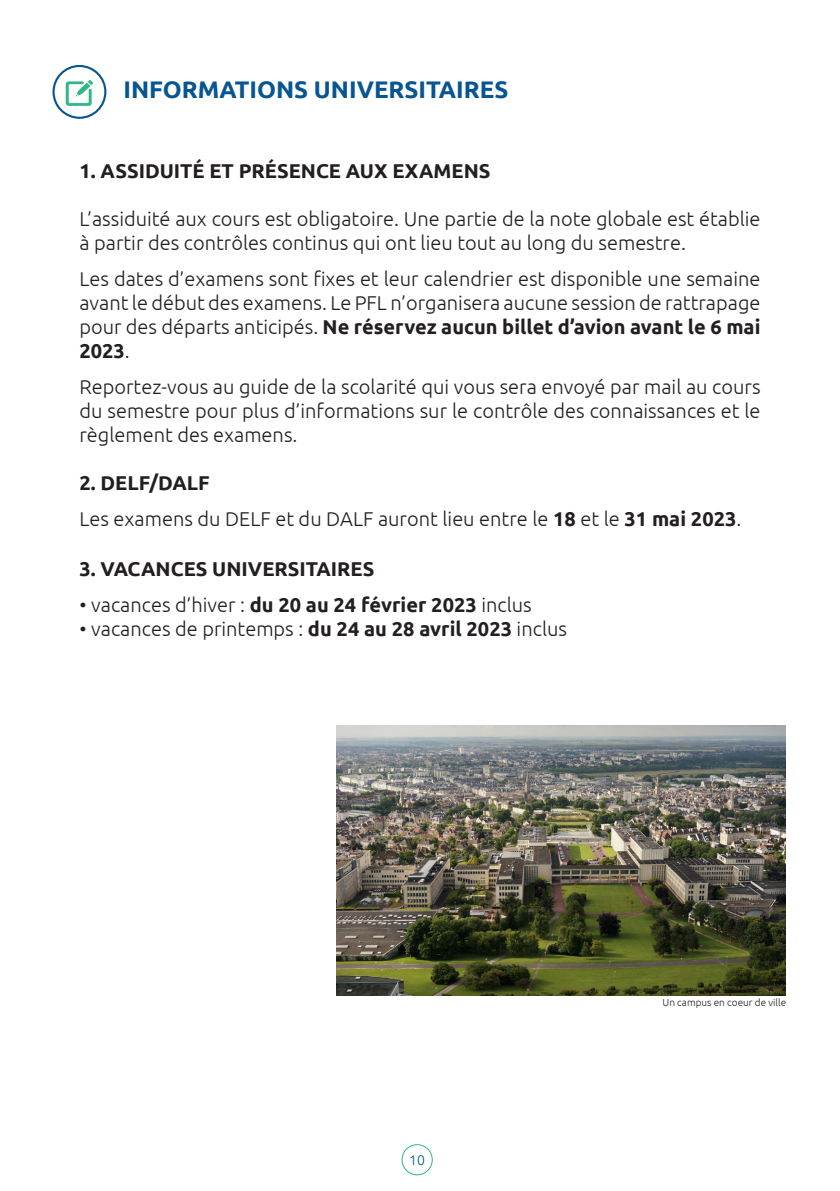
<style>
.page{position:relative;width:840px;height:1191px;background:#fff}
.page>*{position:absolute;margin:0;border:0;box-sizing:border-box;transform-origin:0 0}
.t1{font:700 24px "Ubuntu";color:#075591}
.t2{font:300 20px/24px "Ubuntu";color:#231f20;text-align:justify}
.t3{font:700 20px "Ubuntu";color:#231f20}
.t4{font:300 14px "Ubuntu";color:#075591}
.t5{font:300 10px "Ubuntu";color:#231f20}
.s1{font-weight:700}
</style>
<div class="page">
<div style="left:401px;top:1144px;width:31px;height:31px;border:1px solid #2eb882;border-radius:50%"></div>
<img style="left:336px;top:725px;width:449px;height:270px">
<div style="left:52px;top:65px;width:54px;height:54px;border:2px solid #075591;border-radius:50%"></div>
<svg style="left:66px;top:80px;width:27px;height:26px"></svg>
<p class="t1" style="left:123px;top:75px;width:386px">INFORMATIONS UNIVERSITAIRES</p>
<p class="t3" style="left:79px;top:158px;width:412px">1. ASSIDUITÉ ET PRÉSENCE AUX EXAMENS</p>
<p class="t2" style="left:79px;top:206px;width:682px">L’assiduité aux cours est obligatoire. Une partie de la note globale est établie à partir des contrôles continus qui ont lieu tout au long du semestre.</p>
<p class="t2" style="left:79px;top:266px;width:682px">Les dates d’examens sont fixes et leur calendrier est disponible une semaine avant le début des examens. Le PFL n’organisera aucune session de rattrapage pour des départs anticipés. <span class="s1">Ne réservez aucun billet d’avion avant le 6 mai 2023</span>.</p>
<p class="t2" style="left:79px;top:374px;width:682px">Reportez-vous au guide de la scolarité qui vous sera envoyé par mail au cours du semestre pour plus d’informations sur le contrôle des connaissances et le règlement des examens.</p>
<p class="t3" style="left:79px;top:470px;width:132px">2. DELF/DALF</p>
<p class="t2" style="left:79px;top:506px;width:663px">Les examens du DELF et du DALF auront lieu entre le <span class="s1">18</span> et le <span class="s1">31 mai 2023</span>.</p>
<p class="t3" style="left:79px;top:557px;width:296px">3. VACANCES UNIVERSITAIRES</p>
<p class="t2" style="left:79px;top:592px;width:453px">• vacances d’hiver : <span class="s1">du 20 au 24 février 2023</span> inclus</p>
<p class="t2" style="left:79px;top:616px;width:489px">• vacances de printemps : <span class="s1">du 24 au 28 avril 2023</span> inclus</p>
<p class="t4" style="left:409px;top:1151px;width:17px">10</p>
<p class="t5" style="left:662px;top:996px;width:125px">Un campus en coeur de ville</p>
</div>
